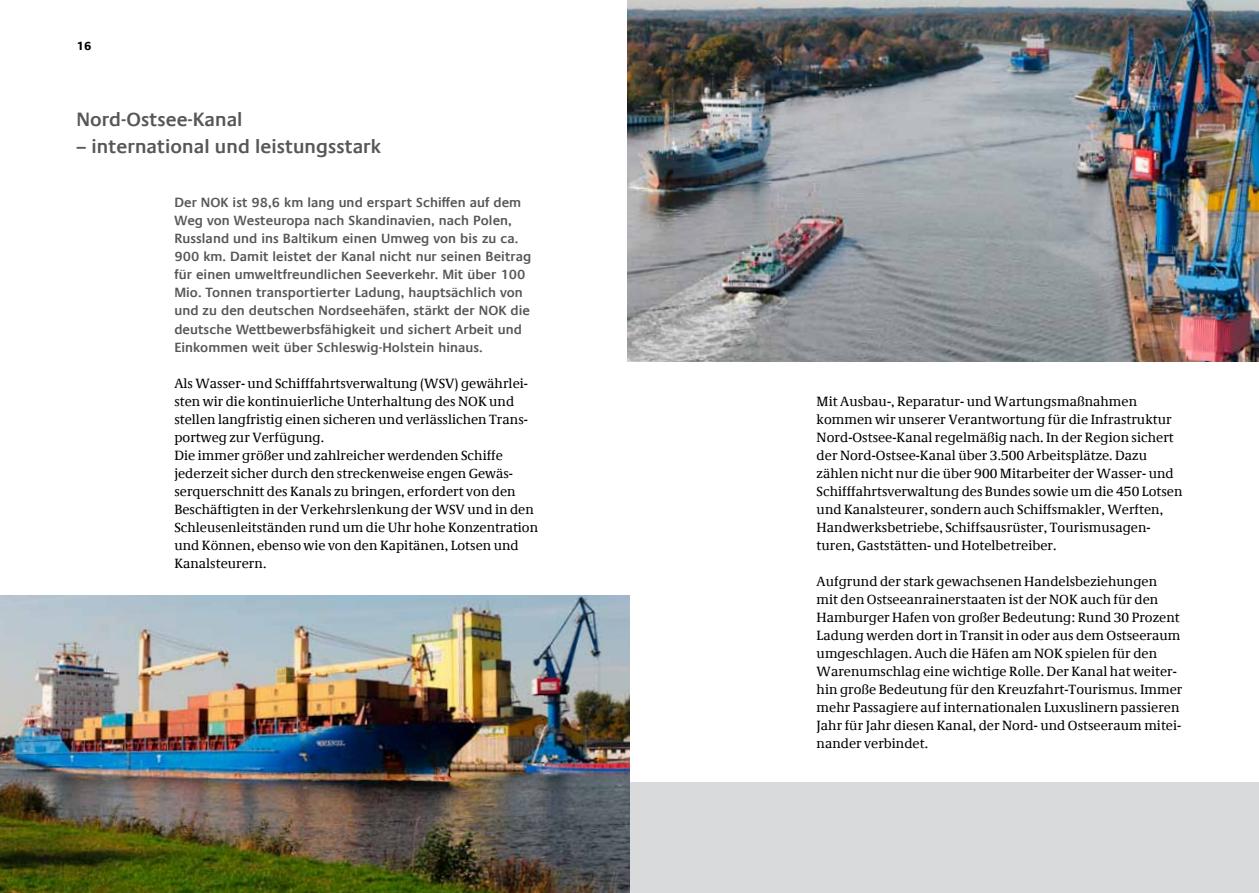
<style>
.page{position:relative;width:1259px;height:893px;background:#fff}
.page>*{position:absolute;margin:0;border:0;box-sizing:border-box;transform-origin:0 0}
.t1{font:600 19.5px "Praxis Com";letter-spacing:.005em;color:#565757}
.t2{font:13.5px/18px "Demos Com";letter-spacing:.005em;color:#000}
.t3{font:600 13.5px/18px "Praxis Com";letter-spacing:.005em;color:#565757}
.t4{font:700 12px "Praxis Com";color:#000}
</style>
<div class="page">
<div style="left:618px;top:782px;width:641px;height:111px;background:#d9dadb"></div>
<img style="left:0;top:595px;width:629px;height:298px">
<img style="left:627px;top:0;width:632px;height:361px">
<p class="t4" style="left:77px;top:38px;width:17px">16</p>
<h1 class="t1" style="left:77px;top:108px;width:168px">Nord-Ostsee-Kanal</h1>
<h1 class="t1" style="left:77px;top:135px;width:306px">– international und leistungsstark</h1>
<p class="t3" style="left:174px;top:194px;width:358px">Der NOK ist 98,6 km lang und erspart Schiffen auf dem Weg von Westeuropa nach Skandinavien, nach Polen, Russland und ins Baltikum einen Umweg von bis zu ca.<br>900 km. Damit leistet der Kanal nicht nur seinen Beitrag für einen umweltfreundlichen Seeverkehr. Mit über 100<br>Mio. Tonnen transportierter Ladung, hauptsächlich von und zu den deutschen Nordseehäfen, stärkt der NOK die deutsche Wettbewerbsfähigkeit und sichert Arbeit und Einkommen weit über Schleswig-Holstein hinaus.</p>
<p class="t2" style="left:174px;top:374px;width:365px">Als Wasser- und Schifffahrtsverwaltung (WSV) gewährlei&shy;sten wir die kontinuierliche Unterhaltung des NOK und stellen langfristig einen sicheren und verlässlichen Trans&shy;portweg zur Verfügung.<br>Die immer größer und zahlreicher werdenden Schiffe jederzeit sicher durch den streckenweise engen Gewäs&shy;serquerschnitt des Kanals zu bringen, erfordert von den Beschäftigten in der Verkehrslenkung der WSV und in den Schleusenleitständen rund um die Uhr hohe Konzentration und Können, ebenso wie von den Kapitänen, Lotsen und Kanalsteurern.</p>
<p class="t2" style="left:816px;top:392px;width:367px">Mit Ausbau-, Reparatur- und Wartungsmaßnahmen kommen wir unserer Verantwortung für die Infrastruktur Nord-Ostsee-Kanal regelmäßig nach. In der Region sichert der Nord-Ostsee-Kanal über 3.500 Arbeitsplätze. Dazu zählen nicht nur die über 900 Mitarbeiter der Wasser- und Schifffahrtsverwaltung des Bundes sowie um die 450 Lotsen und Kanalsteurer, sondern auch Schiffsmakler, Werften, Handwerksbetriebe, Schiffsausrüster, Tourismusagen&shy;turen, Gaststätten- und Hotelbetreiber.</p>
<p class="t2" style="left:816px;top:573px;width:367px">Aufgrund der stark gewachsenen Handelsbeziehungen<br>mit den Ostseeanrainerstaaten ist der NOK auch für den Hamburger Hafen von großer Bedeutung: Rund 30 Prozent Ladung werden dort in Transit in oder aus dem Ostseeraum umgeschlagen. Auch die Häfen am NOK spielen für den Warenumschlag eine wichtige Rolle. Der Kanal hat weiter&shy;hin große Bedeutung für den Kreuzfahrt-Tourismus. Immer mehr Passagiere auf internationalen Luxuslinern passieren Jahr für Jahr diesen Kanal, der Nord- und Ostseeraum mitei&shy;nander verbindet.</p>
</div>
